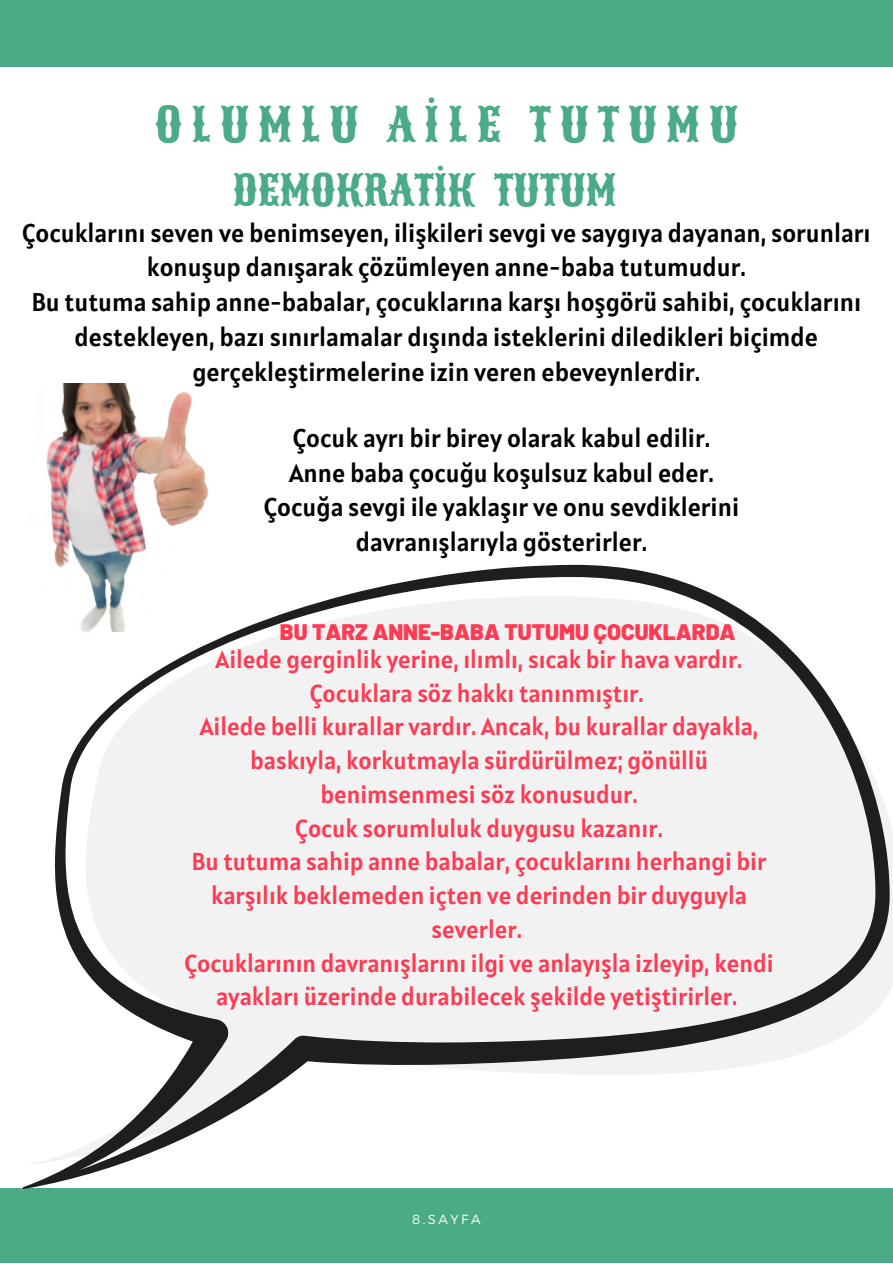
<style>
.page{position:relative;width:893px;height:1264px;background:#fff}
.page>*{position:absolute;margin:0;border:0;box-sizing:border-box;transform-origin:0 0}
.t1{font:46.5px "Sancreek";letter-spacing:.19em;color:#4cab87}
.t2{font:42px "Sancreek";color:#4cab87}
.t3{font:25.5px/34.8px "Alatsi";color:#000;text-align:center}
.t4{font:24.45px/33.8px "Alatsi";color:#ff3a52;text-align:center}
.t5{font:900 22.5px "Barlow";color:#ff3a52}
.t6{font:300 13.2px "Montserrat";letter-spacing:.19em;color:#fff}
</style>
<div class="page">
<div style="left:0;top:0;width:892px;height:67px;background:#4cab87"></div>
<div style="left:0;top:1188px;width:892px;height:74px;background:#4cab87"></div>
<svg style="left:23px;top:565px;width:866px;height:623px;fill:#f2f2f2"></svg>
<img style="left:23px;top:384px;width:189px;height:247px">
<p class="t1" style="left:154px;top:93px;width:585px">OLUMLU AİLE TUTUMU</p>
<p class="t2" style="left:233px;top:162px;width:385px">DEMOKRATİK TUTUM</p>
<p class="t3" style="left:22px;top:215px;width:849px">Çocuklarını seven ve benimseyen, ilişkileri sevgi ve saygıya dayanan, sorunları konuşup danışarak çözümleyen anne-baba tutumudur.</p>
<p class="t3" style="left:31px;top:285px;width:831px">Bu tutuma sahip anne-babalar, çocuklarına karşı hoşgörü sahibi, çocuklarını destekleyen, bazı sınırlamalar dışında isteklerini diledikleri biçimde gerçekleştirmelerine izin veren ebeveynlerdir.</p>
<p class="t3" style="left:293px;top:420px;width:419px">Çocuk ayrı bir birey olarak kabul edilir.</p>
<p class="t3" style="left:289px;top:455px;width:426px">Anne baba çocuğu koşulsuz kabul eder.</p>
<p class="t3" style="left:264px;top:490px;width:473px">Çocuğa sevgi ile yaklaşır ve onu sevdiklerini davranışlarıyla gösterirler.</p>
<p class="t5" style="left:280px;top:617px;width:457px">BU TARZ ANNE-BABA TUTUMU ÇOCUKLARDA</p>
<p class="t4" style="left:215px;top:642px;width:528px">Ailede gerginlik yerine, ılımlı, sıcak bir hava vardır.<br>Çocuklara söz hakkı tanınmıştır.</p>
<p class="t4" style="left:200px;top:709px;width:560px">Ailede belli kurallar vardır. Ancak, bu kurallar dayakla, baskıyla, korkutmayla sürdürülmez; gönüllü benimsenmesi söz konusudur.</p>
<p class="t4" style="left:295px;top:811px;width:369px">Çocuk sorumluluk duygusu kazanır.</p>
<p class="t4" style="left:192px;top:844px;width:576px">Bu tutuma sahip anne babalar, çocuklarını herhangi bir karşılık beklemeden içten ve derinden bir duyguyla severler.</p>
<p class="t4" style="left:184px;top:945px;width:587px">Çocuklarının davranışlarını ilgi ve anlayışla izleyip, kendi ayakları üzerinde durabilecek şekilde yetiştirirler.</p>
<p class="t6" style="left:412px;top:1210px;width:70px">8.SAYFA</p>
</div>
